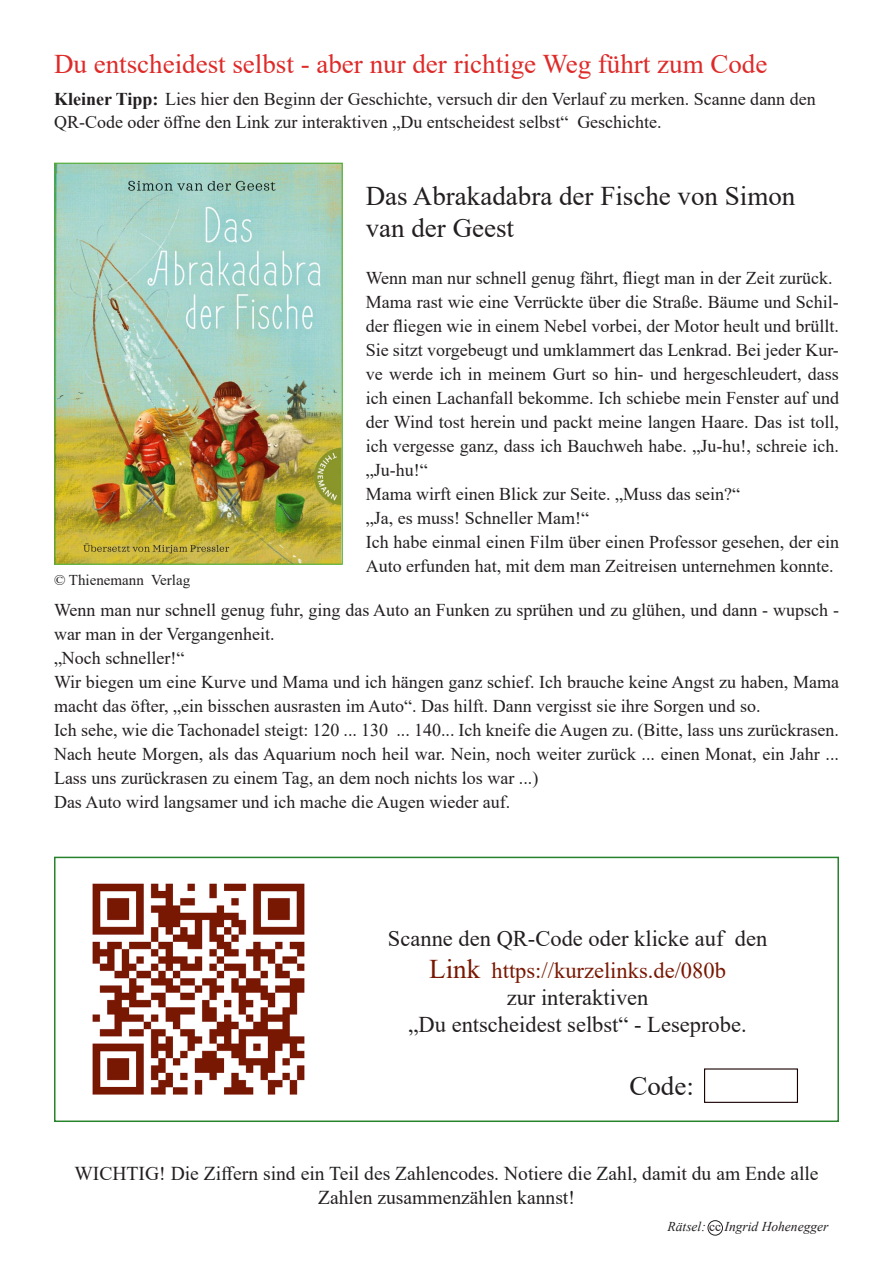
<style>
.page{position:relative;width:893px;height:1263px;background:#fff}
.page>*{position:absolute;margin:0;border:0;box-sizing:border-box;transform-origin:0 0}
.t1{font:27px "Times New Roman";color:#de2a29}
.t2{font:27px/32.4px "Times New Roman";color:#231f20}
.t3{font:22.5px "Times New Roman";color:#231f20}
.t4{font:22.5px "Times New Roman";color:#781702}
.t5{font:19.65px/23.5px "Times New Roman";color:#231f20;text-align:center}
.t6{font:18px/24px "Times New Roman";color:#231f20}
.t7{font:15px "Times New Roman";color:#231f20}
.t8{font:italic 13.5px "Times New Roman";color:#231f20}
.s1{font-weight:700}
.s2{font-size:27px}
.s3{font-style:normal}
</style>
<div class="page">
<div style="left:54px;top:857px;width:785px;height:265px;border:2px solid #27832c"></div>
<img style="left:56px;top:165px;width:285px;height:398px">
<div style="left:54px;top:163px;width:289px;height:402px;border:1px solid #50ac30"></div>
<div style="left:704px;top:1068px;width:94px;height:35px;border:1px solid #170000"></div>
<img style="left:92px;top:883px;width:213px;height:212px">
<div style="left:708px;top:1220px;width:15px;height:15px;border:1px solid #231f20;border-radius:50%"></div>
<p class="t1" style="left:54px;top:45px;width:715px">Du entscheidest selbst - aber nur der richtige Weg führt zum Code</p>
<p class="t6" style="left:54px;top:87px;width:763px;line-height:22.5px"><span class="s1">Kleiner Tipp:</span> Lies hier den Beginn der Geschichte, versuch dir den Verlauf zu merken. Scanne dann den<br>QR-Code oder öffne den Link zur interaktiven „Du entscheidest selbst“ Geschichte.</p>
<p class="t7" style="left:54px;top:569px;width:138px">© Thienemann Verlag</p>
<p class="t2" style="left:366px;top:179px;width:431px">Das Abrakadabra der Fische von Simon van der Geest</p>
<p class="t6" style="left:366px;top:265px;width:468px">Wenn man nur schnell genug fährt, fliegt man in der Zeit zurück.</p>
<p class="t6" style="left:366px;top:289px;width:475px;text-align:justify">Mama rast wie eine Verrückte über die Straße. Bäume und Schil&shy;der fliegen wie in einem Nebel vorbei, der Motor heult und brüllt.<br>Sie sitzt vorgebeugt und umklammert das Lenkrad. Bei jeder Kur&shy;ve werde ich in meinem Gurt so hin- und hergeschleudert, dass ich einen Lachanfall bekomme. Ich schiebe mein Fenster auf und der Wind tost herein und packt meine langen Haare. Das ist toll, ich vergesse ganz, dass ich Bauchweh habe. „Ju-hu!, schreie ich. „Ju-hu!“</p>
<p class="t6" style="left:366px;top:481px;width:376px">Mama wirft einen Blick zur Seite. „Muss das sein?“</p>
<p class="t6" style="left:366px;top:505px;width:225px">„Ja, es muss! Schneller Mam!“</p>
<p class="t6" style="left:366px;top:529px;width:475px">Ich habe einmal einen Film über einen Professor gesehen, der ein<br>Auto erfunden hat, mit dem man Zeitreisen unternehmen konnte.</p>
<p class="t6" style="left:54px;top:598px;width:786px">Wenn man nur schnell genug fuhr, ging das Auto an Funken zu sprühen und zu glühen, und dann - wupsch - war man in der Vergangenheit.</p>
<p class="t6" style="left:54px;top:646px;width:132px">„Noch schneller!“</p>
<p class="t6" style="left:54px;top:670px;width:786px">Wir biegen um eine Kurve und Mama und ich hängen ganz schief. Ich brauche keine Angst zu haben, Mama macht das öfter, „ein bisschen ausrasten im Auto“. Das hilft. Dann vergisst sie ihre Sorgen und so.</p>
<p class="t6" style="left:54px;top:718px;width:786px;text-align:justify">Ich sehe, wie die Tachonadel steigt: 120 ... 130 ... 140... Ich kneife die Augen zu. (Bitte, lass uns zurückrasen.<br>Nach heute Morgen, als das Aquarium noch heil war. Nein, noch weiter zurück ... einen Monat, ein Jahr ...<br>Lass uns zurückrasen zu einem Tag, an dem noch nichts los war ...)</p>
<p class="t6" style="left:54px;top:790px;width:458px">Das Auto wird langsamer und ich mache die Augen wieder auf.</p>
<p class="t3" style="left:388px;top:922px;width:381px">Scanne den QR-Code oder klicke auf den</p>
<p class="t4" style="left:429px;top:955px;width:298px"><span class="s2">Link</span> https://kurzelinks.de/080b</p>
<p class="t3" style="left:507px;top:982px;width:143px">zur interaktiven</p>
<p class="t3" style="left:409px;top:1009px;width:340px">„Du entscheidest selbst“ - Leseprobe.</p>
<p class="t2" style="left:629px;top:1069px;width:66px">Code:</p>
<p class="t5" style="left:74px;top:1161px;width:746px">WICHTIG! Die Ziffern sind ein Teil des Zahlencodes. Notiere die Zahl, damit du am Ende alle<br>Zahlen zusammenzählen kannst!</p>
<p class="t8" style="left:668px;top:1217px;width:162px">Rätsel: <span class="s3">cc</span> Ingrid Hohenegger</p>
</div>
